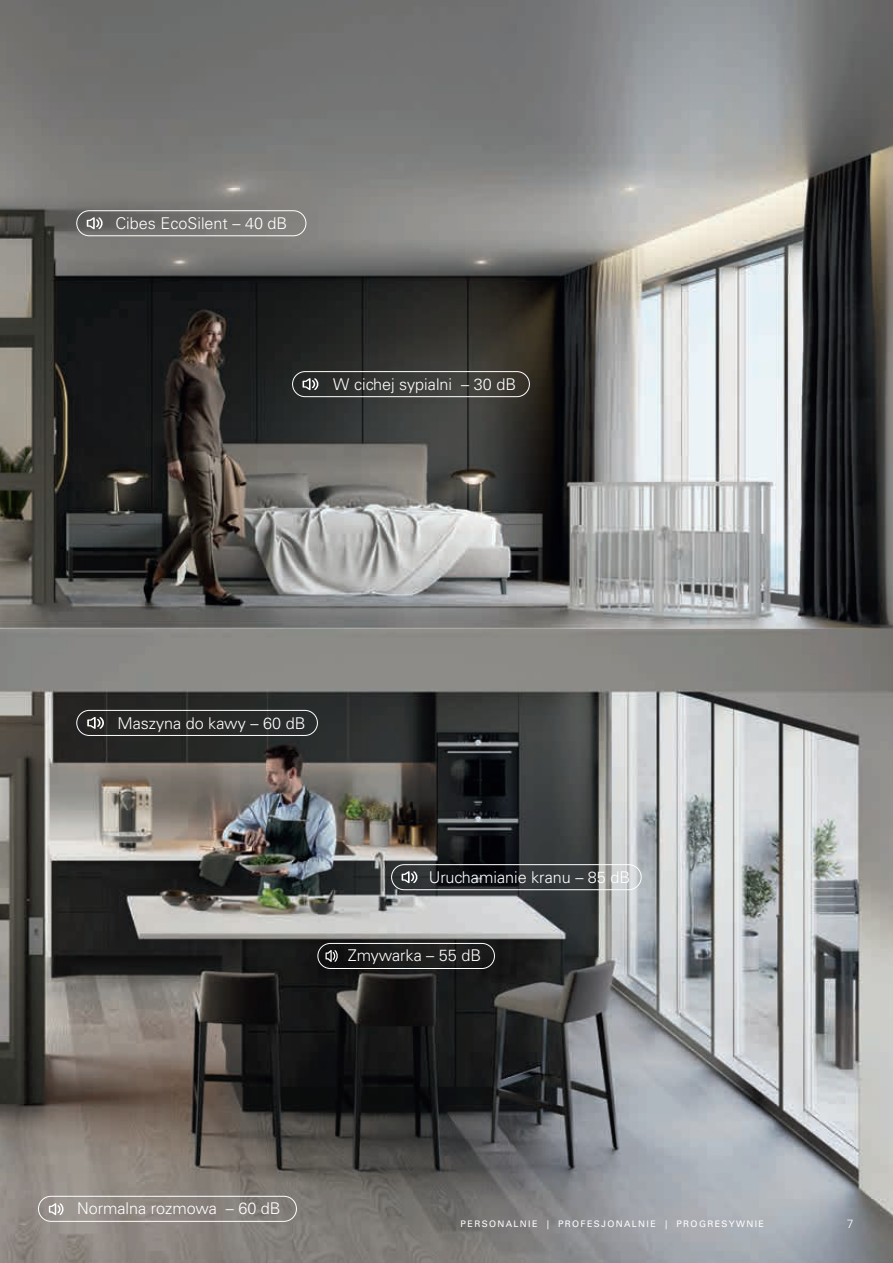
<style>
.page{position:relative;width:893px;height:1263px;background:#fff}
.page>*{position:absolute;margin:0;border:0;box-sizing:border-box;transform-origin:0 0}
.t1{font:300 16.2px "Univers LT Std";color:#fff}
.t2{font:300 12px "Univers LT Std";color:#fff}
.t3{font:9px "Univers LT Std";letter-spacing:.15em;color:#fff}
.s1{font-family:"Univers Com 55 Roman"}
</style>
<div class="page">
<img style="left:0;top:0;width:893px;height:1263px">
<div style="left:318px;top:943px;width:229px;height:26px;border:1px solid #fff;border-radius:13px"></div>
<svg style="left:87px;top:717px;width:18px;height:12px"></svg>
<div style="left:77px;top:710px;width:241px;height:26px;border:1px solid #fff;border-radius:13px"></div>
<svg style="left:303px;top:378px;width:16px;height:12px"></svg>
<div style="left:292px;top:371px;width:238px;height:26px;border:1px solid #fff;border-radius:13px"></div>
<svg style="left:402px;top:871px;width:19px;height:12px"></svg>
<div style="left:391px;top:864px;width:250px;height:26px;border:1px solid #fff;border-radius:13px"></div>
<svg style="left:325px;top:950px;width:20px;height:12px"></svg>
<div style="left:318px;top:943px;width:177px;height:26px;border:1px solid #fff;border-radius:13px"></div>
<svg style="left:48px;top:1203px;width:16px;height:12px"></svg>
<div style="left:38px;top:1196px;width:259px;height:25px;border:1px solid #fff;border-radius:13px"></div>
<svg style="left:87px;top:217px;width:17px;height:12px"></svg>
<div style="left:77px;top:210px;width:229px;height:26px;border:1px solid #fff;border-radius:13px"></div>
<p class="t1" style="left:110px;top:213px;width:173px">Cibes EcoSilent – 40 dB</p>
<p class="t1" style="left:115px;top:213px;width:173px">Cibes EcoSilent – 40 dB</p>
<p class="t1" style="left:325px;top:374px;width:197px">In a quiet bedroom – 30 dB</p>
<p class="t1" style="left:333px;top:374px;width:184px">W cichej sypialni – 30 dB</p>
<p class="t1" style="left:110px;top:713px;width:173px">Coffee machine – 60 dB</p>
<p class="t1" style="left:117px;top:713px;width:190px">Maszyna do kawy – 60 dB</p>
<p class="t1" style="left:427px;top:867px;width:175px">Running the tap – 85 dB</p>
<p class="t1" style="left:429px;top:867px;width:203px">Uruchamianie kranu – 85 dB</p>
<p class="t1" style="left:351px;top:945px;width:146px">Dishwasher – 55 dB</p>
<p class="t1" style="left:348px;top:945px;width:135px">Zmywarka – 55 dB</p>
<p class="t1" style="left:71px;top:1199px;width:209px">Normal conversation – 60 dB</p>
<p class="t1" style="left:77px;top:1199px;width:205px">Normalna rozmowa – 60 dB</p>
<p class="t3" style="left:461px;top:1218px;width:305px">PERSONALNIE <span class="s1">|</span> PROFESJONALNIE <span class="s1">|</span> PROGRESYWNIE</p>
<p class="t2" style="left:847px;top:1216px;width:8px">7</p>
</div>
